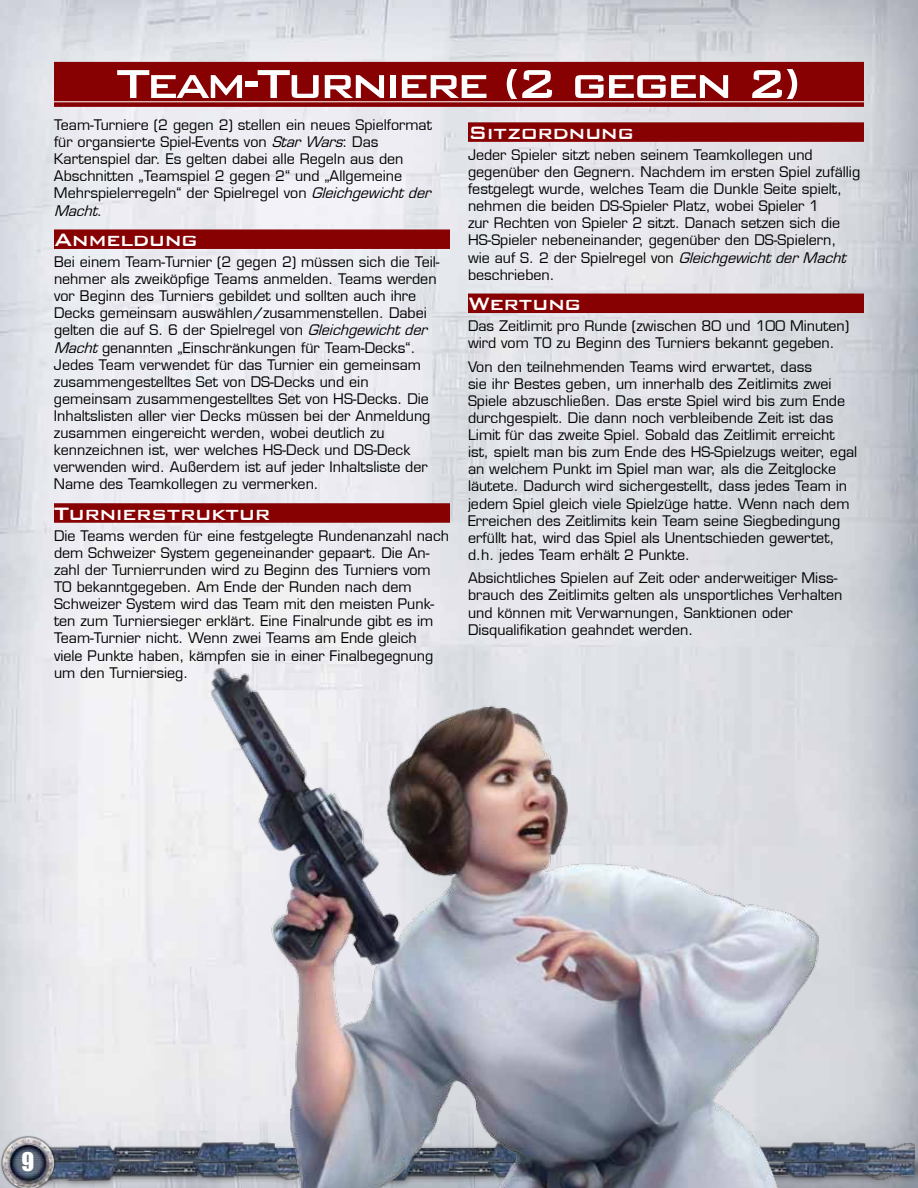
<style>
.page{position:relative;width:918px;height:1188px;background:#fff}
.page>*{position:absolute;margin:0;border:0;box-sizing:border-box;transform-origin:0 0}
.t1{font:500 54px "Bank Gothic";letter-spacing:-.075em;color:#fff}
.t2{font:500 24px "Bank Gothic";letter-spacing:-.025em;color:#fff}
.t3{font:23.55px "Impact";color:#fff}
.t4{font:14.25px/17.1px "Eurostile LTSW Std";color:#000}
.s1{font-family:"Eurostile LT Std";font-style:italic}
.s2{font-style:italic}
</style>
<div class="page">
<img style="left:0;top:0;width:918px;height:1152px">
<img style="left:64px;top:1174px;width:850px;height:14px">
<hr style="left:914px;top:1152px;width:4px;height:36px;background:#000;opacity:.75">
<img style="left:36px;top:1128px;width:879px;height:46px">
<img style="left:169px;top:656px;width:668px;height:532px">
<img style="left:0;top:1134px;width:64px;height:54px">
<div style="left:468px;top:122px;width:396px;height:20px;background:#880102"></div>
<div style="left:468px;top:294px;width:396px;height:19px;background:#880102"></div>
<div style="left:54px;top:229px;width:396px;height:20px;background:#880102"></div>
<div style="left:54px;top:503px;width:396px;height:20px;background:#880102"></div>
<div style="left:54px;top:62px;width:810px;height:45px;background:#880102"></div>
<hr style="left:54px;top:101px;width:810px;height:1px;background:#fff">
<h1 class="t1" style="left:116px;top:42px;width:687px">Team-Turniere (2 gegen 2)</h1>
<p class="t4" style="left:54px;top:116px;width:383px">Team-Turniere (2 gegen 2) stellen ein neues Spielformat für organsierte Spiel-Events von <span class="s1">StarWars</span>: Das Kartenspiel dar. Es gelten dabei alle Regeln aus den Abschnitten „Teamspiel 2 gegen 2“ und „Allgemeine Mehrspielerregeln“ der Spielregel von <span class="s2">Gleichgewichtder Macht</span>.</p>
<h2 class="t2" style="left:54px;top:221px;width:145px">Anmeldung</h2>
<p class="t4" style="left:54px;top:253px;width:387px">Bei einem Team-Turnier (2 gegen 2) müssen sich die Teil&shy;nehmer als zweiköpfige Teams anmelden. Teams werden vor Beginn des Turniers gebildet und sollten auch ihre Decks gemeinsam auswählen/zusammenstellen. Dabei gelten die auf S. 6 der Spielregel von <span class="s2">Gleichgewichtder Macht</span>genannten „Einschränkungen für Team-Decks“.<br>Jedes Team verwendet für das Turnier ein gemeinsam zusammengestelltes Set von DS-Decks und ein gemeinsam zusammengestelltes Set von HS-Decks. Die Inhaltslisten aller vier Decks müssen bei der Anmeldung zusammen eingereicht werden, wobei deutlich zu kennzeichnen ist, wer welches HS-Deck und DS-Deck verwenden wird. Außerdem ist auf jeder Inhaltsliste der Name des Teamkollegen zu vermerken.</p>
<h2 class="t2" style="left:54px;top:495px;width:218px">Turnierstruktur</h2>
<p class="t4" style="left:54px;top:527px;width:397px">Die Teams werden für eine festgelegte Rundenanzahl nach dem Schweizer System gegeneinander gepaart. Die An-- zahl der Turnierrunden wird zu Beginn des Turniers vom TO bekanntgegeben. Am Ende der Runden nach dem Schweizer System wird das Team mit den meisten Punk&shy;ten zum Turniersieger erklärt. Eine Finalrunde gibt es im Team-Turnier nicht. Wenn zwei Teams am Ende gleich<br>viele Punkte haben, kämpfen sie in einer Finalbegegnung um den Turniersieg.</p>
<h2 class="t2" style="left:468px;top:114px;width:168px">Sitzordnung</h2>
<p class="t4" style="left:468px;top:146px;width:394px">Jeder Spieler sitzt neben seinem Teamkollegen und gegenüber den Gegnern. Nachdem im ersten Spiel zufällig festgelegt wurde, welches Team die Dunkle Seite spielt, nehmen die beiden DS-Spieler Platz, wobei Spieler 1<br>zur Rechten von Spieler 2 sitzt. Danach setzen sich die HS-Spieler nebeneinander, gegenüber den DS-Spielern,<br>w i e a u f S . 2 d e r S p i e l r e g e l v o n <span class="s2">GleichgewichtderMacht </span>beschrieben.</p>
<h2 class="t2" style="left:468px;top:285px;width:115px">Wertung</h2>
<p class="t4" style="left:468px;top:318px;width:383px">Das Zeitlimit pro Runde (zwischen 80 und 100 Minuten) wird vom TO zu Beginn des Turniers bekannt gegeben.</p>
<p class="t4" style="left:468px;top:358px;width:391px">Von den teilnehmenden Teams wird erwartet, dass<br>sie ihr Bestes geben, um innerhalb des Zeitlimits zwei Spiele abzuschließen. Das erste Spiel wird bis zum Ende durchgespielt. Die dann noch verbleibende Zeit ist das Limit für das zweite Spiel. Sobald das Zeitlimit erreicht ist, spielt man bis zum Ende des HS-Spielzugs weiter, egal an welchem Punkt im Spiel man war, als die Zeitglocke läutete. Dadurch wird sichergestellt, dass jedes Team in jedem Spiel gleich viele Spielzüge hatte. Wenn nach dem Erreichen des Zeitlimits kein Team seine Siegbedingung erfüllt hat, wird das Spiel als Unentschieden gewertet, d.h. jedes Team erhält 2 Punkte.</p>
<p class="t4" style="left:468px;top:570px;width:376px">Absichtliches Spielen auf Zeit oder anderweitiger Miss&shy;brauch des Zeitlimits gelten als unsportliches Verhalten und können mit Verwarnungen, Sanktionen oder Disqualifikation geahndet werden.</p>
<h3 class="t3" style="left:22px;top:1144px;width:14px">9</h3>
</div>
